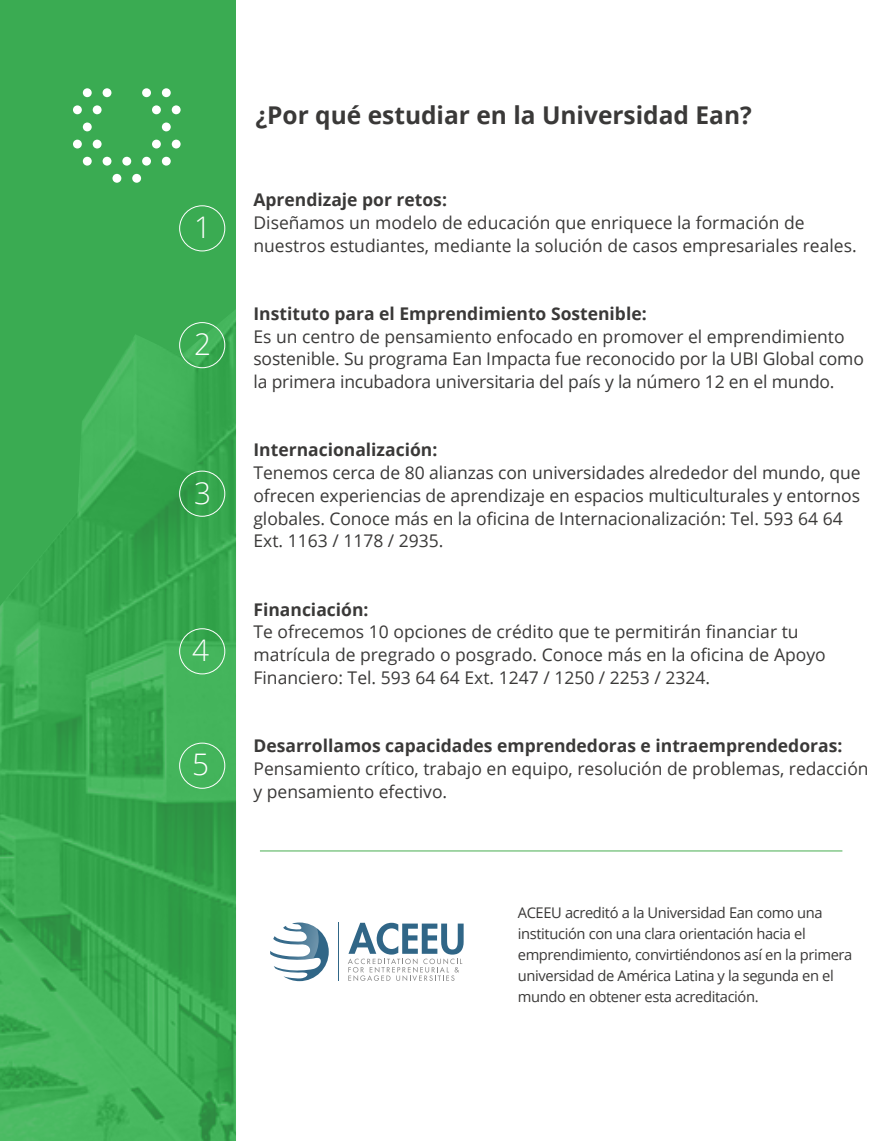
<style>
.page{position:relative;width:893px;height:1141px;background:#fff}
.page>*{position:absolute;margin:0;border:0;box-sizing:border-box;transform-origin:0 0}
.t1{font:300 29.75px "Open Sans";color:#fff}
.t2{font:700 24.5px "Open Sans";color:#3a3938}
.t3{font:17.5px/22.8px "Open Sans";color:#3a3938}
.t4{font:700 17.5px "Open Sans";color:#3a3938}
.t5{font:14.7px/21px "Open Sans";letter-spacing:-.025em;color:#3a3938}
</style>
<div class="page">
<hr style="left:339px;top:923px;width:1px;height:58px;background:#306687">
<svg style="left:348px;top:923px;width:116px;height:58px"></svg>
<svg style="left:270px;top:923px;width:59px;height:58px"></svg>
<div style="left:0;top:0;width:235px;height:1141px;background:#3aab52"></div>
<img style="left:0;top:309px;width:236px;height:832px">
<div style="left:122px;top:157px;width:9px;height:9px;background:#fff;border-radius:50%"></div>
<div style="left:152px;top:140px;width:9px;height:9px;background:#fff;border-radius:50%"></div>
<div style="left:152px;top:105px;width:9px;height:9px;background:#fff;border-radius:50%"></div>
<div style="left:93px;top:105px;width:9px;height:9px;background:#fff;border-radius:50%"></div>
<div style="left:93px;top:140px;width:9px;height:9px;background:#fff;border-radius:50%"></div>
<div style="left:83px;top:123px;width:9px;height:8px;background:#fff;border-radius:50%"></div>
<div style="left:142px;top:88px;width:9px;height:9px;background:#fff;border-radius:50%"></div>
<div style="left:162px;top:123px;width:9px;height:8px;background:#fff;border-radius:50%"></div>
<div style="left:103px;top:88px;width:8px;height:9px;background:#fff;border-radius:50%"></div>
<div style="left:142px;top:157px;width:9px;height:9px;background:#fff;border-radius:50%"></div>
<div style="left:103px;top:157px;width:8px;height:9px;background:#fff;border-radius:50%"></div>
<div style="left:162px;top:88px;width:9px;height:9px;background:#fff;border-radius:50%"></div>
<div style="left:172px;top:105px;width:9px;height:9px;background:#fff;border-radius:50%"></div>
<div style="left:172px;top:140px;width:9px;height:9px;background:#fff;border-radius:50%"></div>
<div style="left:112px;top:174px;width:9px;height:9px;background:#fff;border-radius:50%"></div>
<div style="left:132px;top:174px;width:9px;height:9px;background:#fff;border-radius:50%"></div>
<div style="left:162px;top:157px;width:9px;height:9px;background:#fff;border-radius:50%"></div>
<div style="left:73px;top:105px;width:9px;height:9px;background:#fff;border-radius:50%"></div>
<div style="left:83px;top:88px;width:9px;height:9px;background:#fff;border-radius:50%"></div>
<div style="left:83px;top:157px;width:9px;height:9px;background:#fff;border-radius:50%"></div>
<div style="left:73px;top:140px;width:9px;height:9px;background:#fff;border-radius:50%"></div>
<hr style="left:260px;top:850px;width:582px;height:1px;background:#48ad50">
<div style="left:179px;top:205px;width:46px;height:46px;border:1px solid #fff;border-radius:50%"></div>
<div style="left:179px;top:322px;width:46px;height:46px;border:1px solid #fff;border-radius:50%"></div>
<div style="left:179px;top:471px;width:46px;height:46px;border:1px solid #fff;border-radius:50%"></div>
<div style="left:179px;top:628px;width:46px;height:46px;border:1px solid #fff;border-radius:50%"></div>
<div style="left:179px;top:743px;width:46px;height:46px;border:1px solid #fff;border-radius:50%"></div>
<hr style="left:892px;top:0;width:1px;height:1141px;background:#1d1d1b">
<h1 class="t1" style="left:194px;top:207px;width:18px">1</h1>
<h1 class="t1" style="left:194px;top:324px;width:18px">2</h1>
<h1 class="t1" style="left:194px;top:473px;width:18px">3</h1>
<h1 class="t1" style="left:192px;top:630px;width:18px">4</h1>
<h1 class="t1" style="left:192px;top:744px;width:18px">5</h1>
<h2 class="t2" style="left:256px;top:97px;width:498px">¿Por qué estudiar en la Universidad Ean?</h2>
<p class="t4" style="left:253px;top:187px;width:195px">Aprendizaje por retos:</p>
<p class="t3" style="left:253px;top:211px;width:605px">Diseñamos un modelo de educación que enriquece la formación de nuestros estudiantes, mediante la solución de casos empresariales reales.</p>
<p class="t4" style="left:253px;top:301px;width:395px">Instituto para el Emprendimiento Sostenible:</p>
<p class="t3" style="left:253px;top:325px;width:612px">Es un centro de pensamiento enfocado en promover el emprendimiento sostenible. Su programa Ean Impacta fue reconocido por la UBI Global como la primera incubadora universitaria del país y la número 12 en el mundo.</p>
<p class="t4" style="left:253px;top:438px;width:185px">Internacionalización:</p>
<p class="t3" style="left:253px;top:461px;width:608px">Tenemos cerca de 80 alianzas con universidades alrededor del mundo, que ofrecen experiencias de aprendizaje en espacios multiculturales y entornos globales. Conoce más en la oficina de Internacionalización: Tel. 593 64 64<br>Ext. 1163 / 1178 / 2935.</p>
<p class="t4" style="left:253px;top:597px;width:117px">Financiación:</p>
<p class="t3" style="left:253px;top:620px;width:574px">Te ofrecemos 10 opciones de crédito que te permitirán financiar tu matrícula de pregrado o posgrado. Conoce más en la oficina de Apoyo<br>Financiero: Tel. 593 64 64 Ext. 1247 / 1250 / 2253 / 2324.</p>
<p class="t4" style="left:253px;top:733px;width:590px">Desarrollamos capacidades emprendedoras e intraemprendedoras:</p>
<p class="t3" style="left:253px;top:757px;width:617px">Pensamiento crítico, trabajo en equipo, resolución de problemas, redacción y pensamiento efectivo.</p>
<p class="t5" style="left:518px;top:902px;width:336px">ACEEU acreditó a la Universidad Ean como una institución con una clara orientación hacia el emprendimiento, convirtiéndonos así en la primera universidad de América Latina y la segunda en el mundo en obtener esta acreditación.</p>
</div>
